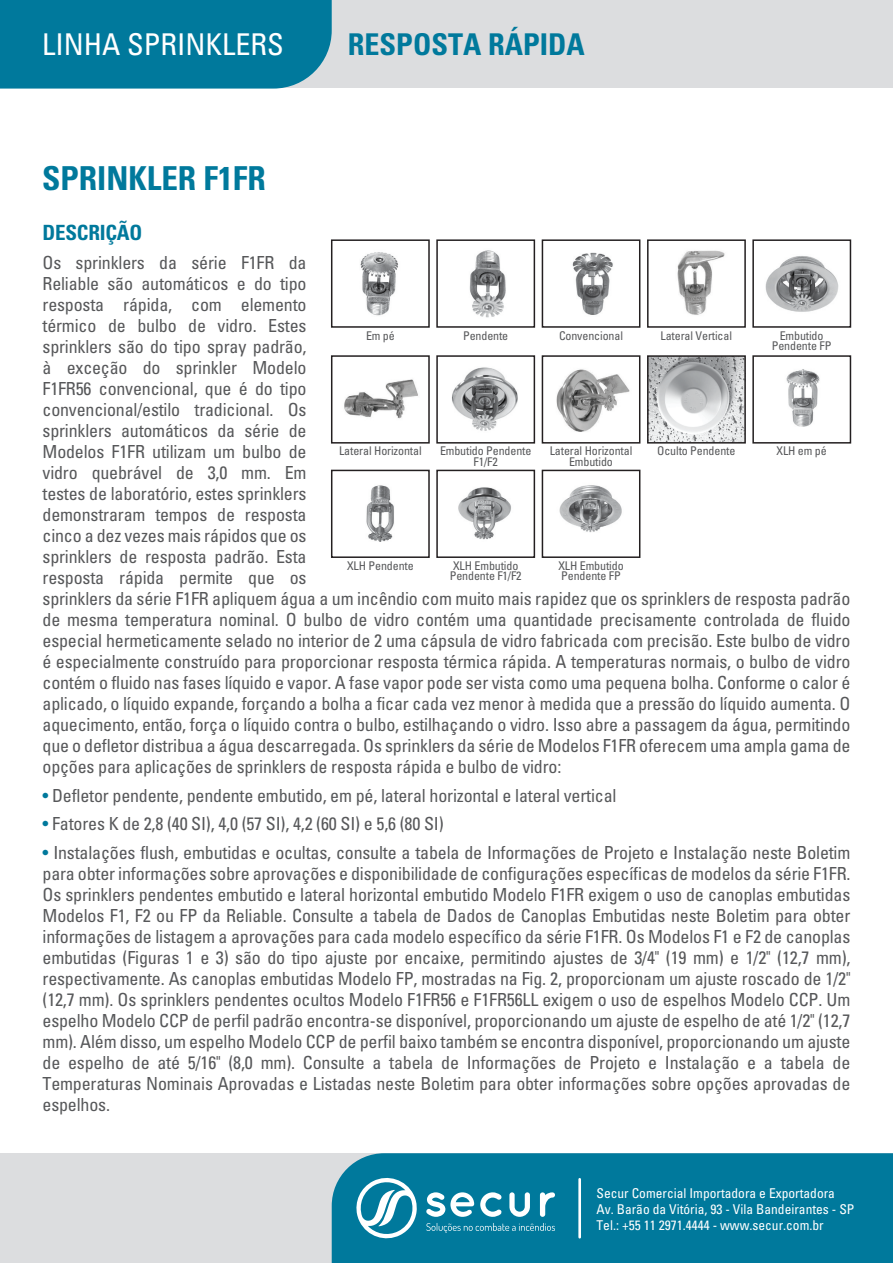
<style>
.page{position:relative;width:893px;height:1263px;background:#fff}
.page>*{position:absolute;margin:0;border:0;box-sizing:border-box;transform-origin:0 0}
.t1{font:700 condensed 33px "Univers";color:#00799c}
.t2{font:condensed 30px "Univers";color:#fff}
.t3{font:700 condensed 30px "Univers";color:#00799c}
.t4{font:700 condensed 21px "Univers";letter-spacing:-.01em;color:#00799c}
.t5{font:condensed 18px/21px "Univers";letter-spacing:-.01em;color:#57585a}
.t6{font:condensed 13.5px/16.2px "Univers";color:#fff}
.t7{font:condensed 12px/10.5px "Univers";letter-spacing:-.01em;color:#57585a;text-align:center}
.s1{color:#00799c}
</style>
<div class="page">
<div style="left:0;top:1153px;width:893px;height:110px;background:#dcdddf"></div>
<div style="left:332px;top:1153px;width:561px;height:110px;background:#00799c"></div>
<svg style="left:354px;top:1174px;width:63px;height:68px"></svg>
<svg style="left:426px;top:1192px;width:129px;height:25px"></svg>
<svg style="left:426px;top:1223px;width:129px;height:10px"></svg>
<hr style="left:578px;top:1179px;width:3px;height:58px;background:#fff">
<img style="left:360px;top:252px;width:39px;height:64px">
<img style="left:469px;top:250px;width:37px;height:68px">
<img style="left:572px;top:252px;width:41px;height:63px">
<img style="left:452px;top:367px;width:66px;height:64px">
<img style="left:765px;top:256px;width:74px;height:56px">
<img style="left:677px;top:250px;width:48px;height:65px">
<img style="left:344px;top:379px;width:74px;height:40px">
<img style="left:556px;top:369px;width:74px;height:63px">
<img style="left:458px;top:487px;width:53px;height:53px">
<img style="left:786px;top:369px;width:34px;height:58px">
<img style="left:366px;top:485px;width:28px;height:57px">
<img style="left:559px;top:485px;width:63px;height:48px">
<div style="left:331px;top:239px;width:99px;height:89px;border:2px solid #231f20"></div>
<div style="left:436px;top:239px;width:99px;height:89px;border:2px solid #231f20"></div>
<div style="left:542px;top:239px;width:98px;height:89px;border:2px solid #231f20"></div>
<div style="left:647px;top:239px;width:99px;height:89px;border:2px solid #231f20"></div>
<div style="left:752px;top:239px;width:99px;height:89px;border:2px solid #231f20"></div>
<div style="left:331px;top:355px;width:99px;height:89px;border:2px solid #231f20"></div>
<div style="left:436px;top:355px;width:99px;height:89px;border:2px solid #231f20"></div>
<div style="left:542px;top:355px;width:98px;height:89px;border:2px solid #231f20"></div>
<img style="left:650px;top:358px;width:93px;height:83px">
<div style="left:647px;top:355px;width:99px;height:89px;border:2px solid #231f20"></div>
<div style="left:752px;top:355px;width:99px;height:89px;border:2px solid #231f20"></div>
<div style="left:331px;top:470px;width:99px;height:88px;border:2px solid #231f20"></div>
<div style="left:436px;top:470px;width:99px;height:88px;border:2px solid #231f20"></div>
<div style="left:542px;top:470px;width:98px;height:88px;border:2px solid #231f20"></div>
<div style="left:0;top:0;width:893px;height:88px;background:#dcdddf"></div>
<div style="left:0;top:0;width:332px;height:89px;background:#00799c"></div>
<h2 class="t2" style="left:42px;top:26px;width:243px">LINHA SPRINKLERS</h2>
<h2 class="t3" style="left:348px;top:26px;width:238px">RESPOSTA RÁPIDA</h2>
<h1 class="t1" style="left:42px;top:158px;width:225px">SPRINKLER F1FR</h1>
<p class="t4" style="left:43px;top:220px;width:101px">DESCRIÇÃO</p>
<p class="t5" style="left:43px;top:251px;width:809px">Os sprinklers da série F1FR da<br>Reliable são automáticos e do tipo<br>resposta rápida, com elemento<br>térmico de bulbo de vidro. Estes<br>sprinklers são do tipo spray padrão,<br>à exceção do sprinkler Modelo<br>F1FR56 convencional, que é do tipo<br>convencional/estilo tradicional. Os<br>sprinklers automáticos da série de<br>Modelos F1FR utilizam um bulbo de<br>vidro quebrável de 3,0 mm. Em<br>testes de laboratório, estes sprinklers<br>demonstraram tempos de resposta<br>cinco a dez vezes mais rápidos que os<br>sprinklers de resposta padrão. Esta<br>resposta rápida permite que os<br>sprinklers da série F1FR apliquem água a um incêndio com muito mais rapidez que os sprinklers de resposta padrão de mesma temperatura nominal. O bulbo de vidro contém uma quantidade precisamente controlada de fluido especial hermeticamente selado no interior de 2 uma cápsula de vidro fabricada com precisão. Este bulbo de vidro é especialmente construído para proporcionar resposta térmica rápida. A temperaturas normais, o bulbo de vidro contém o fluido nas fases líquido e vapor. A fase vapor pode ser vista como uma pequena bolha. Conforme o calor é aplicado, o líquido expande, forçando a bolha a ficar cada vez menor à medida que a pressão do líquido aumenta. O aquecimento, então, força o líquido contra o bulbo, estilhaçando o vidro. Isso abre a passagem da água, permitindo que o defletor distribua a água descarregada. Os sprinklers da série de Modelos F1FR oferecem uma ampla gama de opções para aplicações de sprinklers de resposta rápida e bulbo de vidro:</p>
<p class="t5" style="left:43px;top:784px;width:575px"><span class="s1">•</span> Defletor pendente, pendente embutido, em pé, lateral horizontal e lateral vertical</p>
<p class="t5" style="left:43px;top:813px;width:403px"><span class="s1">•</span> Fatores K de 2,8 (40 SI), 4,0 (57 SI), 4,2 (60 SI) e 5,6 (80 SI)</p>
<p class="t5" style="left:43px;top:841px;width:809px;text-align:justify"><span class="s1">•</span> Instalações flush, embutidas e ocultas, consulte a tabela de Informações de Projeto e Instalação neste Boletim para obter informações sobre aprovações e disponibilidade de configurações específicas de modelos da série F1FR.<br>Os sprinklers pendentes embutido e lateral horizontal embutido Modelo F1FR exigem o uso de canoplas embutidas Modelos F1, F2 ou FP da Reliable. Consulte a tabela de Dados de Canoplas Embutidas neste Boletim para obter informações de listagem a aprovações para cada modelo específico da série F1FR. Os Modelos F1 e F2 de canoplas embutidas (Figuras 1 e 3) são do tipo ajuste por encaixe, permitindo ajustes de 3/4" (19 mm) e 1/2" (12,7 mm), respectivamente. As canoplas embutidas Modelo FP, mostradas na Fig. 2, proporcionam um ajuste roscado de 1/2" (12,7 mm). Os sprinklers pendentes ocultos Modelo F1FR56 e F1FR56LL exigem o uso de espelhos Modelo CCP. Um espelho Modelo CCP de perfil padrão encontra-se disponível, proporcionando um ajuste de espelho de até 1/2" (12,7 mm). Além disso, um espelho Modelo CCP de perfil baixo também se encontra disponível, proporcionando um ajuste de espelho de até 5/16" (8,0 mm). Consulte a tabela de Informações de Projeto e Instalação e a tabela de Temperaturas Nominais Aprovadas e Listadas neste Boletim para obter informações sobre opções aprovadas de espelhos.</p>
<p class="t7" style="left:559px;top:330px;width:66px">Convencional</p>
<p class="t7" style="left:366px;top:330px;width:30px">Em pé</p>
<p class="t7" style="left:463px;top:330px;width:47px">Pendente</p>
<p class="t7" style="left:660px;top:330px;width:73px">Lateral Vertical</p>
<p class="t7" style="left:772px;top:330px;width:61px">Embutido<br>Pendente FP</p>
<p class="t7" style="left:657px;top:445px;width:80px">Oculto Pendente</p>
<p class="t7" style="left:339px;top:445px;width:84px">Lateral Horizontal</p>
<p class="t7" style="left:440px;top:445px;width:93px">Embutido Pendente<br>F1/F2</p>
<p class="t7" style="left:550px;top:445px;width:84px">Lateral Horizontal<br>Embutido</p>
<p class="t7" style="left:776px;top:445px;width:52px">XLH em pé</p>
<p class="t7" style="left:347px;top:560px;width:68px">XLH Pendente</p>
<p class="t7" style="left:450px;top:560px;width:73px;text-align:left">XLH Embutido<br>Pendente F1/F2</p>
<p class="t7" style="left:558px;top:560px;width:67px;text-align:left">XLH Embutido<br>Pendente FP</p>
<p class="t6" style="left:596px;top:1184px;width:259px">Secur Comercial Importadora e Exportadora<br>Av. Barão da Vitória, 93 - Vila Bandeirantes - SP<br>Tel.: +55 11 2971.4444 - www.secur.com.br</p>
</div>
